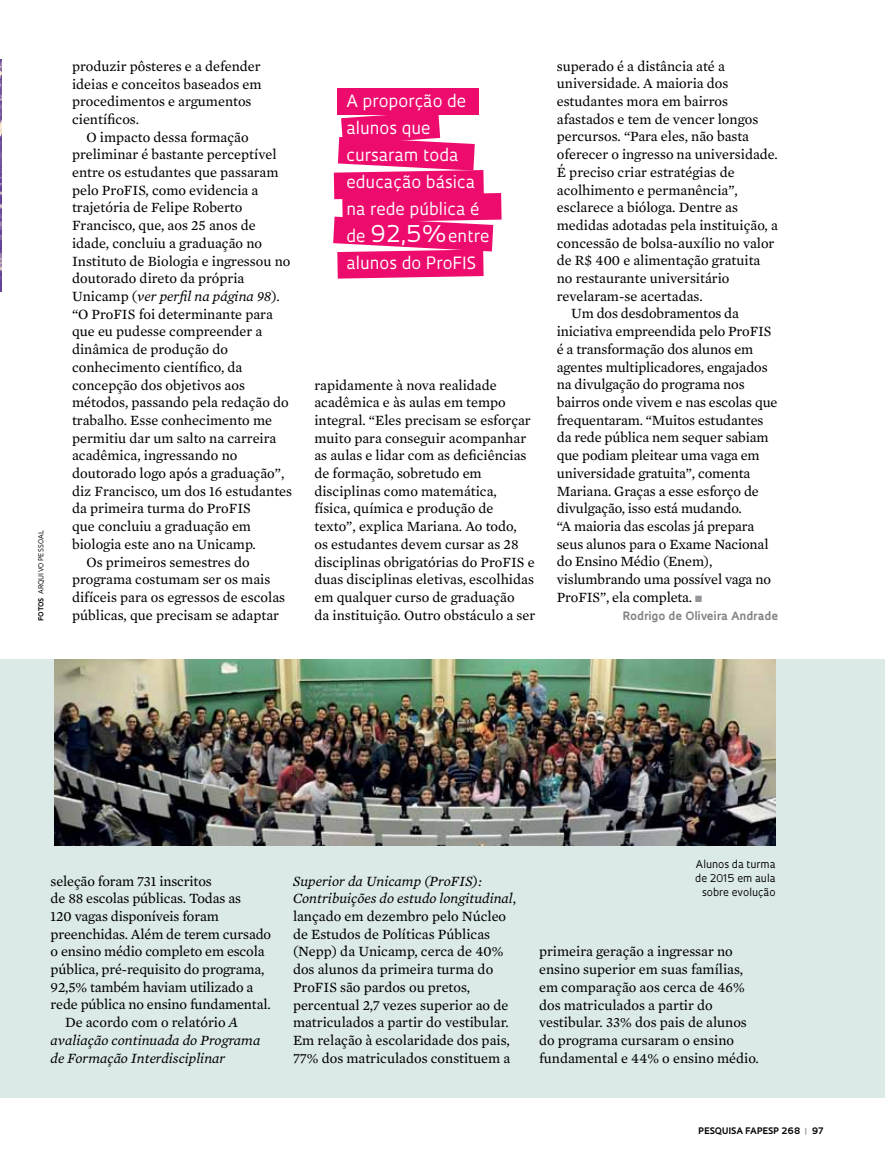
<style>
.page{position:relative;width:885px;height:1169px;background:#fff}
.page>*{position:absolute;margin:0;border:0;box-sizing:border-box;transform-origin:0 0}
.t1{font:16.5px/27px "Oculum";color:#fff}
.t2{font:14.4px/17.7px "Mercury Text G2";color:#000}
.t3{font:italic 14.4px "Mercury Text G2";color:#000}
.t4{font:700 11.25px "Oculum";letter-spacing:.01em;color:#808285}
.t5{font:10.35px/14.1px "Oculum";color:#000;text-align:right}
.t6{font:700 8.7px "Oculum";letter-spacing:.015em;color:#000}
.t7{font:6.75px "Oculum";letter-spacing:.015em;color:#000}
.s1{font-weight:700}
.s2{font-style:normal}
.s3{font-size:22.5px}
.s4{color:#939598}
.s5{font-style:italic}
</style>
<div class="page">
<div style="left:338px;top:88px;width:141px;height:27px;background:#ed0c6e"></div>
<svg style="left:333px;top:111px;width:169px;height:168px"></svg>
<div style="left:0;top:659px;width:885px;height:439px;background:#dbeae7"></div>
<img style="left:54px;top:659px;width:722px;height:186px">
<img style="left:0;top:208px;width:1px;height:84px">
<svg style="left:0;top:59px;width:1px;height:149px"></svg>
<p class="t7" style="left:37px;top:621px;width:92px;rotate:-90deg"><span class="s1">fotos</span> ARQUI VO PESSOAL</p>
<p class="t2" style="left:72px;top:56px;width:191px">produzir pôsteres e a defender ideias e conceitos baseados em procedimentos e argumentos científicos.</p>
<p class="t2" style="left:87px;top:127px;width:164px">O impacto dessa formação</p>
<p class="t2" style="left:72px;top:145px;width:206px">preliminar é bastante perceptível</p>
<p class="t2" style="left:72px;top:163px;width:208px">entre os estudantes que passaram</p>
<p class="t2" style="left:72px;top:180px;width:188px">pelo ProFIS, como evidencia a</p>
<p class="t2" style="left:72px;top:198px;width:172px">trajetória de Felipe Roberto</p>
<p class="t2" style="left:72px;top:216px;width:185px">Francisco, que, aos 25 anos de</p>
<p class="t2" style="left:72px;top:233px;width:191px">idade, concluiu a graduação no</p>
<p class="t2" style="left:72px;top:251px;width:220px">Instituto de Biologia e ingressou no</p>
<p class="t2" style="left:72px;top:269px;width:174px">doutorado direto da própria</p>
<p class="t3" style="left:72px;top:286px;width:209px"><span class="s2">Unicamp (</span>ver perfil na página 98<span class="s2">).</span></p>
<p class="t2" style="left:72px;top:304px;width:202px">“O ProFIS foi determinante para</p>
<p class="t2" style="left:72px;top:322px;width:192px">que eu pudesse compreender a</p>
<p class="t2" style="left:72px;top:340px;width:157px">dinâmica de produção do</p>
<p class="t2" style="left:72px;top:357px;width:172px">conhecimento científico, da</p>
<p class="t2" style="left:72px;top:375px;width:174px">concepção dos objetivos aos</p>
<p class="t2" style="left:72px;top:393px;width:218px">métodos, passando pela redação do</p>
<p class="t2" style="left:72px;top:410px;width:201px">trabalho. Esse conhecimento me</p>
<p class="t2" style="left:72px;top:428px;width:206px">permitiu dar um salto na carreira</p>
<p class="t2" style="left:72px;top:446px;width:167px">acadêmica, ingressando no</p>
<p class="t2" style="left:72px;top:463px;width:214px">doutorado logo após a graduação”,</p>
<p class="t2" style="left:72px;top:481px;width:222px">diz Francisco, um dos 16 estudantes</p>
<p class="t2" style="left:72px;top:499px;width:180px">da primeira turma do ProFIS</p>
<p class="t2" style="left:72px;top:517px;width:180px">que concluiu a graduação em</p>
<p class="t2" style="left:72px;top:534px;width:185px">biologia este ano na Unicamp.</p>
<p class="t2" style="left:87px;top:552px;width:165px">Os primeiros semestres do</p>
<p class="t2" style="left:72px;top:570px;width:200px">programa costumam ser os mais</p>
<p class="t2" style="left:72px;top:587px;width:215px">difíceis para os egressos de escolas</p>
<p class="t2" style="left:72px;top:605px;width:209px">públicas, que precisam se adaptar</p>
<p class="t1" style="left:346px;top:87px;width:145px">A proporção de alunos que cursaram toda educação básica na rede pública é de <span class="s3">92,5%</span> entre alunos do ProFIS</p>
<p class="t2" style="left:314px;top:375px;width:222px">rapidamente à nova realidade acadêmica e às aulas em tempo integral. “Eles precisam se esforçar muito para conseguir acompanhar as aulas e lidar com as deficiências de formação, sobretudo em disciplinas como matemática, física, química e produção de texto”, explica Mariana. Ao todo,<br>os estudantes devem cursar as 28 disciplinas obrigatórias do ProFIS e duas disciplinas eletivas, escolhidas em qualquer curso de graduação<br>da instituição. Outro obstáculo a ser</p>
<p class="t2" style="left:557px;top:56px;width:170px">superado é a distância até a</p>
<p class="t2" style="left:557px;top:74px;width:173px">universidade. A maioria dos</p>
<p class="t2" style="left:557px;top:92px;width:173px">estudantes mora em bairros</p>
<p class="t2" style="left:557px;top:109px;width:203px">afastados e tem de vencer longos</p>
<p class="t2" style="left:557px;top:127px;width:194px">percursos. “Para eles, não basta</p>
<p class="t2" style="left:557px;top:145px;width:223px">oferecer o ingresso na universidade.</p>
<p class="t2" style="left:557px;top:162px;width:179px">É preciso criar estratégias de</p>
<p class="t2" style="left:557px;top:180px;width:183px">acolhimento e permanência”,</p>
<p class="t2" style="left:557px;top:198px;width:183px">esclarece a bióloga. Dentre as</p>
<p class="t2" style="left:557px;top:215px;width:223px">medidas adotadas pela instituição, a</p>
<p class="t2" style="left:557px;top:233px;width:219px">concessão de bolsa-auxílio no valor</p>
<p class="t2" style="left:557px;top:251px;width:205px">de R$ 400 e alimentação gratuita</p>
<p class="t2" style="left:557px;top:269px;width:174px">no restaurante universitário</p>
<p class="t2" style="left:557px;top:286px;width:147px">revelaram-se acertadas.</p>
<p class="t2" style="left:571px;top:304px;width:169px">Um dos desdobramentos da</p>
<p class="t2" style="left:557px;top:322px;width:216px">iniciativa empreendida pelo ProFIS</p>
<p class="t2" style="left:557px;top:339px;width:198px">é a transformação dos alunos em</p>
<p class="t2" style="left:557px;top:357px;width:212px">agentes multiplicadores, engajados</p>
<p class="t2" style="left:557px;top:375px;width:189px">na divulgação do programa nos</p>
<p class="t2" style="left:557px;top:392px;width:222px">bairros onde vivem e nas escolas que</p>
<p class="t2" style="left:557px;top:410px;width:208px">frequentaram. “Muitos estudantes</p>
<p class="t2" style="left:557px;top:428px;width:213px">da rede pública nem sequer sabiam</p>
<p class="t2" style="left:557px;top:446px;width:204px">que podiam pleitear uma vaga em</p>
<p class="t2" style="left:557px;top:463px;width:195px">universidade gratuita”, comenta</p>
<p class="t2" style="left:557px;top:481px;width:204px">Mariana. Graças a esse esforço de</p>
<p class="t2" style="left:557px;top:499px;width:186px">divulgação, isso está mudando.</p>
<p class="t2" style="left:557px;top:516px;width:199px">“A maioria das escolas já prepara</p>
<p class="t2" style="left:557px;top:534px;width:213px">seus alunos para o Exame Nacional</p>
<p class="t2" style="left:557px;top:552px;width:157px">do Ensino Médio (Enem),</p>
<p class="t2" style="left:557px;top:569px;width:216px">vislumbrando uma possível vaga no</p>
<p class="t2" style="left:557px;top:587px;width:147px">ProFIS”, ela completa. <span class="s4">■</span></p>
<p class="t4" style="left:623px;top:608px;width:157px">Rodrigo de Oliveira Andrade</p>
<p class="t2" style="left:51px;top:871px;width:163px">seleção foram 731 inscritos</p>
<p class="t2" style="left:51px;top:888px;width:192px">de 88 escolas públicas. Todas as</p>
<p class="t2" style="left:51px;top:906px;width:170px">120 vagas disponíveis foram</p>
<p class="t2" style="left:51px;top:924px;width:222px">preenchidas. Além de terem cursado</p>
<p class="t2" style="left:51px;top:942px;width:215px">o ensino médio completo em escola</p>
<p class="t2" style="left:51px;top:959px;width:215px">pública, pré-requisito do programa,</p>
<p class="t2" style="left:51px;top:977px;width:204px">92,5% também haviam utilizado a</p>
<p class="t2" style="left:51px;top:995px;width:222px">rede pública no ensino fundamental.</p>
<p class="t2" style="left:65px;top:1012px;width:175px">De acordo com o relatório <span class="s5">A</span></p>
<p class="t3" style="left:51px;top:1029px;width:211px">avaliação continuada do Programa</p>
<p class="t3" style="left:51px;top:1047px;width:176px">de Formação Interdisciplinar</p>
<p class="t2" style="left:293px;top:871px;width:225px"><span class="s5">Superior da Unicamp (ProFIS):<br>Contribuições do estudo longitudinal</span>, lançado em dezembro pelo Núcleo de Estudos de Políticas Públicas (Nepp) da Unicamp, cerca de 40% dos alunos da primeira turma do ProFIS são pardos ou pretos, percentual 2,7 vezes superior ao de matriculados a partir do vestibular.<br>Em relação à escolaridade dos pais, 77% dos matriculados constituem a</p>
<p class="t5" style="left:695px;top:856px;width:82px">Alunos da turma de 2015 em aula sobre evolução</p>
<p class="t2" style="left:539px;top:942px;width:221px">primeira geração a ingressar no ensino superior em suas famílias, em comparação aos cerca de 46% dos matriculados a partir do vestibular. 33% dos pais de alunos do programa cursaram o ensino fundamental e 44% o ensino médio.</p>
<p class="t6" style="left:698px;top:1124px;width:126px">PESQUISA FAPESP 268 <span class="s4">|</span> 97</p>
</div>
